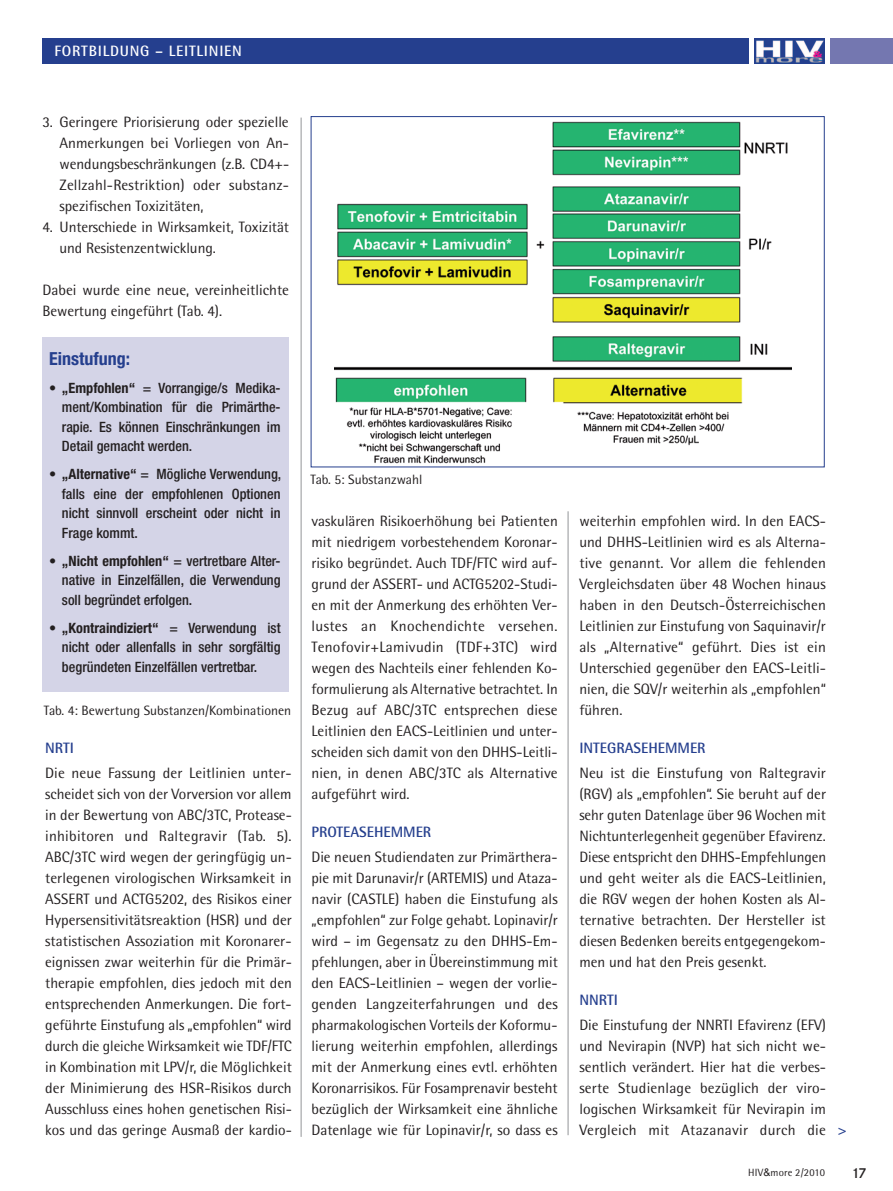
<style>
.page{position:relative;width:893px;height:1191px;background:#fff}
.page>*{position:absolute;margin:0;border:0;box-sizing:border-box;transform-origin:0 0}
.t1{font:700 condensed 18px "Helvetica Neue";color:#253f8e}
.Fliesstext{font:15px/21px "Rotis Semi Sans Std";color:#231f20;text-align:justify}
.Fliesstext-2{font:700 15px "Rotis Semi Sans Std";color:#253f8e}
.Rubriken{font:700 15px "Rotis Semi Sans Std";letter-spacing:.05em;color:#fff}
.t2{font:600 15px "Corporate S";color:#231f20}
.t3{font:500 condensed 14.25px/19.5px "Helvetica Neue";color:#231f20;text-align:justify}
.BU_s_schwarz{font:13.5px "Rotis Semi Sans Std";color:#231f20}
.t4{font:10.5px "Rotis Semi Sans Std";letter-spacing:.015em;color:#231f20}
.s1{font-weight:400}
.s2{font-weight:700}
.s3{font-family:"Arial"}
</style>
<div class="page">
<div style="left:831px;top:38px;width:62px;height:25px;background:#7477b0"></div>
<div style="left:43px;top:38px;width:705px;height:25px;background:#253f8e"></div>
<img style="left:755px;top:39px;width:70px;height:25px">
<hr style="left:301px;top:118px;width:1px;height:1018px;background:#939598">
<hr style="left:568px;top:511px;width:1px;height:624px;background:#939598">
<div style="left:42px;top:337px;width:247px;height:354px;background:#d4d4e7"></div>
<img style="left:334px;top:121px;width:457px;height:343px">
<p class="Rubriken" style="left:55px;top:41px;width:189px">FORTBILDUNG – LEITLINIEN</p>
<p class="Fliesstext" style="left:60px;top:111px;width:231px;text-indent:-17px">3. Geringere Priorisierung oder spezielle Anmerkungen bei Vorliegen von An&shy;wendungsbeschränkungen (z.B. CD4+- Zellzahl-Restriktion) oder substanz&shy;spezifischen Toxizitäten,</p>
<p class="Fliesstext" style="left:60px;top:216px;width:231px;text-indent:-17px">4. Unterschiede in Wirksamkeit, Toxizität und Resistenzentwicklung.</p>
<p class="Fliesstext" style="left:43px;top:279px;width:248px">Dabei wurde eine neue, vereinheitlichte<br>Bewertung eingeführt (Tab. 4).</p>
<p class="t1" style="left:49px;top:347px;width:82px">Einstufung:</p>
<p class="t3" style="left:62px;top:378px;width:220px;text-indent:-13px"><span class="s1">•</span> <span class="s2">„Empfohlen“</span> = Vorrangige/s Medika&shy;ment/Kombination für die Primärthe&shy;rapie. Es können Einschränkungen im Detail gemacht werden.</p>
<p class="t3" style="left:62px;top:464px;width:221px;text-indent:-13px">• <span class="s2">„Alternative“</span> = Mögliche Verwendung, falls eine der empfohlenen Optionen nicht sinnvoll erscheint oder nicht in Frage kommt.</p>
<p class="t3" style="left:62px;top:551px;width:220px;text-indent:-13px">• <span class="s2">„Nicht empfohlen“</span> = vertretbare Alter&shy;native in Einzelfällen, die Verwendung soll begründet erfolgen.</p>
<p class="t3" style="left:62px;top:618px;width:220px;text-indent:-13px">• <span class="s2">„Kontraindiziert“</span> = Verwendung ist nicht oder allenfalls in sehr sorgfältig begründeten Einzelfällen vertretbar.</p>
<p class="BU_s_schwarz" style="left:44px;top:702px;width:249px">Tab. 4: Bewertung Substanzen/Kombinationen</p>
<p class="Fliesstext-2" style="left:45px;top:738px;width:30px">NRTI</p>
<p class="Fliesstext" style="left:45px;top:762px;width:248px">Die neue Fassung der Leitlinien unter&shy;scheidet sich von der Vorversion vor allem in der Bewertung von ABC/3TC, Protease&shy;inhibitoren und Raltegravir (Tab. 5).<br>ABC/3TC wird wegen der geringfügig un&shy;terlegenen virologischen Wirksamkeit in ASSERT und ACTG5202, des Risikos einer Hypersensitivitätsreaktion (HSR) und der statistischen Assoziation mit Koronarer&shy;eignissen zwar weiterhin für die Primär&shy;therapie empfohlen, dies jedoch mit den entsprechenden Anmerkungen. Die fort&shy;geführte Einstufung als „empfohlen“ wird durch die gleiche Wirksamkeit wie TDF/FTC in Kombination mit LPV/r, die Möglichkeit der Minimierung des HSR-Risikos durch Ausschluss eines hohen genetischen Risi&shy;kos und das geringe Ausmaß der kardio-</p>
<p class="BU_s_schwarz" style="left:310px;top:471px;width:114px">Tab. 5: Substanzwahl</p>
<p class="Fliesstext" style="left:311px;top:510px;width:248px">vaskulären Risikoerhöhung bei Patienten mit niedrigem vorbestehendem Koronar&shy;risiko begründet. Auch TDF/FTC wird auf&shy;grund der ASSERT- und ACTG5202-Studi&shy;en mit der Anmerkung des erhöhten Ver&shy;lustes an Knochendichte versehen.<br>Tenofovir+Lamivudin (TDF+3TC) wird wegen des Nachteils einer fehlenden Ko&shy;formulierung als Alternative betrachtet. In Bezug auf ABC/3TC entsprechen diese Leitlinien den EACS-Leitlinien und unter&shy;scheiden sich damit von den DHHS-Leitli&shy;nien, in denen ABC/3TC als Alternative aufgeführt wird.</p>
<p class="Fliesstext-2" style="left:311px;top:822px;width:121px">PROTEASEHEMMER</p>
<p class="Fliesstext" style="left:311px;top:846px;width:248px">Die neuen Studiendaten zur Primärthera&shy;pie mit Darunavir/r (ARTEMIS) und Ataza&shy;navir (CASTLE) haben die Einstufung als „empfohlen“ zur Folge gehabt. Lopinavir/r wird – im Gegensatz zu den DHHS-Em&shy;pfehlungen, aber in Übereinstimmung mit den EACS-Leitlinien – wegen der vorlie&shy;genden Langzeiterfahrungen und des pharmakologischen Vorteils der Koformu&shy;lierung weiterhin empfohlen, allerdings mit der Anmerkung eines evtl. erhöhten Koronarrisikos. Für Fosamprenavir besteht bezüglich der Wirksamkeit eine ähnliche Datenlage wie für Lopinavir/r, so dass es</p>
<p class="Fliesstext" style="left:579px;top:510px;width:248px">weiterhin empfohlen wird. In den EACS&shy;und DHHS-Leitlinien wird es als Alterna&shy;tive genannt. Vor allem die fehlenden Vergleichsdaten über 48 Wochen hinaus haben in den Deutsch-Österreichischen Leitlinien zur Einstufung von Saquinavir/r als „Alternative“ geführt. Dies ist ein Unterschied gegenüber den EACS-Leitli&shy;nien, die SQV/r weiterhin als „empfohlen“ führen.</p>
<p class="Fliesstext-2" style="left:579px;top:738px;width:128px">INTEGRASEHEMMER</p>
<p class="Fliesstext" style="left:579px;top:762px;width:248px">Neu ist die Einstufung von Raltegravir (RGV) als „empfohlen“. Sie beruht auf der sehr guten Datenlage über 96 Wochen mit Nichtunterlegenheit gegenüber Efavirenz.<br>Diese entspricht den DHHS-Empfehlungen und geht weiter als die EACS-Leitlinien, die RGV wegen der hohen Kosten als Al&shy;ternative betrachten. Der Hersteller ist diesen Bedenken bereits entgegengekom&shy;men und hat den Preis gesenkt.</p>
<p class="Fliesstext-2" style="left:579px;top:990px;width:40px">NNRTI</p>
<p class="Fliesstext" style="left:579px;top:1014px;width:248px">Die Einstufung der NNRTI Efavirenz (EFV) und Nevirapin (NVP) hat sich nicht we&shy;sentlich verändert. Hier hat die verbes&shy;serte Studienlage bezüglich der viro&shy;logischen Wirksamkeit für Nevirapin im Vergleich mit Atazanavir durch die</p>
<p class="Fliesstext-2" style="left:838px;top:1120px;width:10px">&gt;</p>
<p class="t4" style="left:748px;top:1166px;width:78px">HIV<span class="s3">&amp;</span>more 2/2010</p>
<p class="t2" style="left:851px;top:1164px;width:17px">17</p>
</div>
